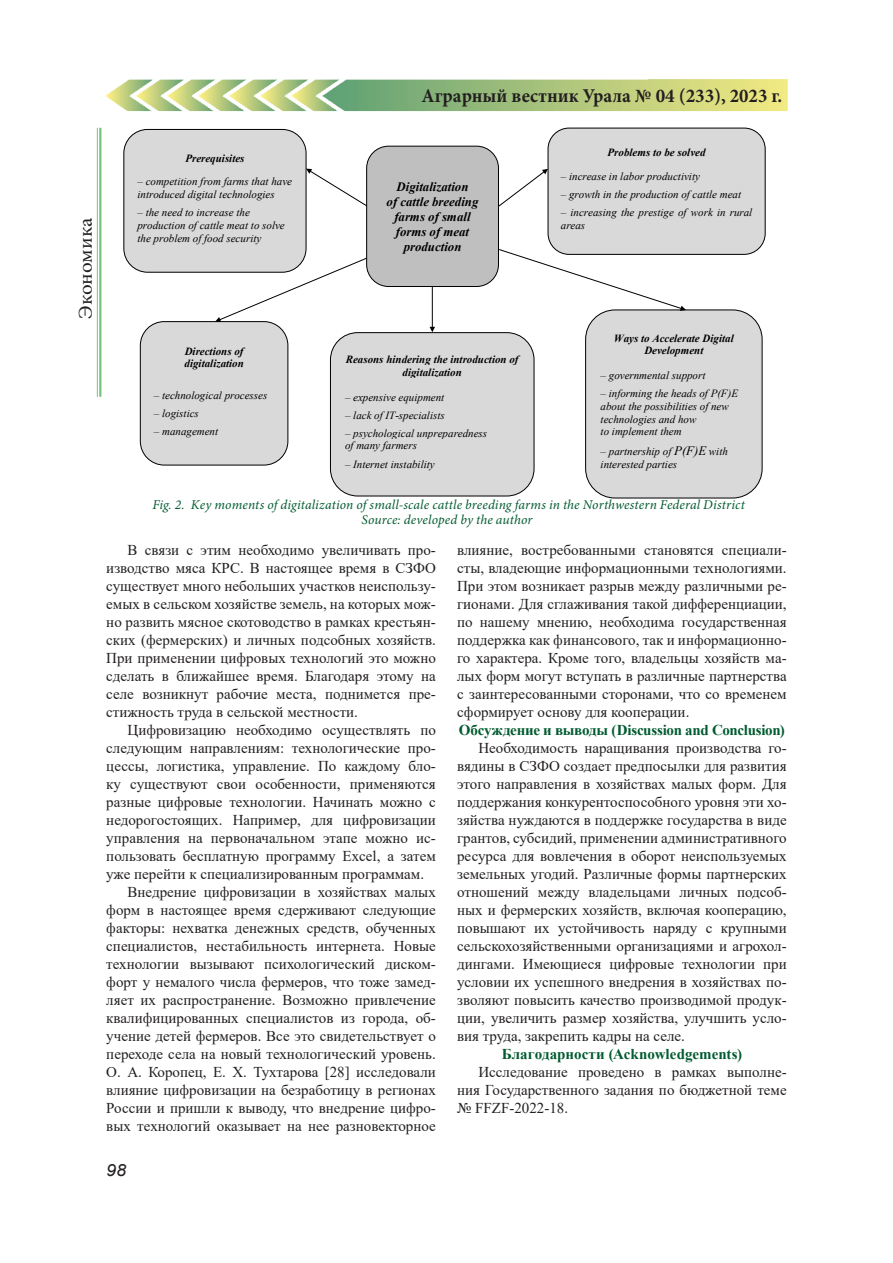
<style>
.page{position:relative;width:893px;height:1263px;background:#fff}
.page>*{position:absolute;margin:0;border:0;box-sizing:border-box;transform-origin:0 0}
.t1{font:700 19.5px "Minion Pro";color:#231f20;scale:.96 1}
.t2{font:19.5px "Minion Pro";letter-spacing:-.005em;color:#231f20;scale:1.08 1}
.t3{font:italic 16.8px "Arial";color:#231f20;scale:1.08 1}
.t4{font:15px/18px "Times New Roman";color:#231f20;text-align:justify}
.t5{font:700 15px "Times New Roman";letter-spacing:-.01em;color:#025b30}
.t6{font:italic 13.5px/15px "Minion Pro";letter-spacing:.01em;color:#025b30;text-align:center}
.t7{font:italic 700 12.9px/14.7px "Times New Roman";color:#000;text-align:center}
.t8{font:italic 10.95px/12.6px "Times New Roman";color:#000}
.t9{font:italic 700 10.95px/12.6px "Times New Roman";color:#000;text-align:center}
.s1{font-size:12.9px}
</style>
<div class="page">
<hr style="left:99px;top:128px;width:2px;height:269px;background:#40ae49">
<hr style="left:97px;top:128px;width:1px;height:269px;background:#40ae49">
<img style="left:106px;top:79px;width:682px;height:32px">
<div style="left:124px;top:129px;width:182px;height:143px;background:#d9d9d9;border-radius:24px"></div>
<div style="left:123px;top:129px;width:183px;height:144px;border:1px solid #000;border-radius:24px"></div>
<div style="left:140px;top:322px;width:148px;height:143px;background:#d9d9d9;border-radius:24px"></div>
<div style="left:140px;top:321px;width:148px;height:144px;border:1px solid #000;border-radius:24px"></div>
<div style="left:330px;top:333px;width:204px;height:163px;background:#d9d9d9;border-radius:27px"></div>
<div style="left:330px;top:332px;width:204px;height:164px;border:1px solid #000;border-radius:27px"></div>
<div style="left:548px;top:128px;width:217px;height:126px;background:#d9d9d9;border-radius:21px"></div>
<div style="left:548px;top:128px;width:218px;height:127px;border:1px solid #000;border-radius:21px"></div>
<svg style="left:306px;top:169px;width:60px;height:39px"></svg>
<svg style="left:215px;top:257px;width:154px;height:65px"></svg>
<svg style="left:499px;top:169px;width:49px;height:38px"></svg>
<div style="left:586px;top:310px;width:176px;height:188px;background:#d9d9d9;border-radius:29px"></div>
<div style="left:585px;top:309px;width:178px;height:189px;border:1px solid #000;border-radius:29px"></div>
<svg style="left:498px;top:248px;width:188px;height:63px"></svg>
<div style="left:367px;top:146px;width:131px;height:140px;background:#bfbfbf;border-radius:22px"></div>
<div style="left:366px;top:146px;width:133px;height:141px;border:1px solid #000;border-radius:22px"></div>
<hr style="left:432px;top:287px;width:1px;height:41px;background:#000">
<svg style="left:430px;top:327px;width:5px;height:5px"></svg>
<h1 class="t1" style="left:421px;top:82px;width:377px">Аграрный вестник Урала № 04 (233), 2023 г.</h1>
<h1 class="t2" style="left:72px;top:319px;width:95px;rotate:-90deg">Экономика</h1>
<p class="t9" style="left:185px;top:152px;width:61px">Prerequisites</p>
<p class="t8" style="left:137px;top:175px;width:156px">– competition from farms that have introduced digital technologies</p>
<p class="t8" style="left:137px;top:206px;width:149px">– the need to increase the production of cattle meat to solve the problem of food security</p>
<p class="t9" style="left:185px;top:344px;width:61px;text-align:left">Directions of digitalization</p>
<p class="t8" style="left:154px;top:388px;width:115px">– technological processes</p>
<p class="t8" style="left:154px;top:406px;width:46px">– logistics</p>
<p class="t8" style="left:154px;top:425px;width:66px">– management</p>
<p class="t7" style="left:387px;top:179px;width:93px">Digitalization<br>of cattle breeding farms of small forms of meat production</p>
<p class="t9" style="left:346px;top:353px;width:174px">Reasons hindering the introduction of digitalization</p>
<p class="t8" style="left:345px;top:390px;width:101px">– expensive equipment</p>
<p class="t8" style="left:345px;top:408px;width:101px">– lack of IT-specialists</p>
<p class="t8" style="left:345px;top:427px;width:144px">– psychological unpreparedness of many farmers</p>
<p class="t8" style="left:345px;top:458px;width:91px">– Internet instability</p>
<p class="t9" style="left:607px;top:146px;width:99px">Problems to be solved</p>
<p class="t8" style="left:561px;top:169px;width:141px">– increase in labor productivity</p>
<p class="t8" style="left:561px;top:187px;width:182px">– growth in the production of cattle meat</p>
<p class="t8" style="left:561px;top:205px;width:193px;line-height:13px">– increasing the prestige of work in rural areas</p>
<p class="t9" style="left:614px;top:331px;width:121px">Ways to Accelerate Digital<br>Development</p>
<p class="t8" style="left:601px;top:369px;width:106px">– governmental support</p>
<p class="t8" style="left:601px;top:387px;width:139px">– informing the heads of P(F)E about the possibilities of new technologies and how<br>to implement them</p>
<p class="t8" style="left:601px;top:445px;width:129px;line-height:13.4px">– partnership of <span class="s1">P(F)E</span> with interested parties</p>
<p class="t6" style="left:152px;top:497px;width:594px">Fig. 2. Key moments of digitalization of small-scale cattle breeding farms in the Northwestern Federal District<br>Source: developed by the author</p>
<p class="t4" style="left:106px;top:540px;width:331px;text-indent:21px">В связи с этим необходимо увеличивать про&shy;изводство мяса КРС. В настоящее время в СЗФО существует много небольших участков неиспользу&shy;емых в сельском хозяйстве земель, на которых мож&shy;но развить мясное скотоводство в рамках крестьян&shy;ских (фермерских) и личных подсобных хозяйств.<br>При применении цифровых технологий это можно сделать в ближайшее время. Благодаря этому на селе возникнут рабочие места, поднимется пре&shy;стижность труда в сельской местности.</p>
<p class="t4" style="left:128px;top:720px;width:310px">Цифровизацию необходимо осуществлять по</p>
<p class="t4" style="left:106px;top:738px;width:331px">следующим направлениям: технологические про-</p>
<p class="t4" style="left:106px;top:756px;width:331px">цессы, логистика, управление. По каждому бло-</p>
<p class="t4" style="left:106px;top:774px;width:331px">ку существуют свои особенности, применяются</p>
<p class="t4" style="left:106px;top:792px;width:331px">разные цифровые технологии. Начинать можно с</p>
<p class="t4" style="left:106px;top:810px;width:331px">недорогостоящих. Например, для цифровизации</p>
<p class="t4" style="left:106px;top:828px;width:331px">управления на первоначальном этапе можно ис-</p>
<p class="t4" style="left:106px;top:846px;width:331px">пользовать бесплатную программу Excel, а затем</p>
<p class="t4" style="left:106px;top:864px;width:319px">уже перейти к специализированным программам.</p>
<p class="t4" style="left:128px;top:882px;width:310px">Внедрение цифровизации в хозяйствах малых</p>
<p class="t4" style="left:106px;top:900px;width:331px">форм в настоящее время сдерживают следующие</p>
<p class="t4" style="left:106px;top:918px;width:331px">факторы: нехватка денежных средств, обученных</p>
<p class="t4" style="left:106px;top:936px;width:331px">специалистов, нестабильность интернета. Новые</p>
<p class="t4" style="left:106px;top:954px;width:331px">технологии вызывают психологический диском-</p>
<p class="t4" style="left:106px;top:972px;width:331px">форт у немалого числа фермеров, что тоже замед-</p>
<p class="t4" style="left:106px;top:990px;width:331px">ляет их распространение. Возможно привлечение</p>
<p class="t4" style="left:106px;top:1008px;width:331px">квалифицированных специалистов из города, об-</p>
<p class="t4" style="left:106px;top:1026px;width:331px">учение детей фермеров. Все это свидетельствует о</p>
<p class="t4" style="left:106px;top:1044px;width:331px">переходе села на новый технологический уровень.</p>
<p class="t4" style="left:106px;top:1062px;width:331px">О. А. Коропец, Е. Х. Тухтарова [28] исследовали</p>
<p class="t4" style="left:106px;top:1080px;width:331px">влияние цифровизации на безработицу в регионах</p>
<p class="t4" style="left:106px;top:1098px;width:331px">России и пришли к выводу, что внедрение цифро-</p>
<p class="t4" style="left:106px;top:1116px;width:331px">вых технологий оказывает на нее разновекторное</p>
<p class="t3" style="left:106px;top:1159px;width:20px">98</p>
<p class="t4" style="left:457px;top:540px;width:331px">влияние, востребованными становятся специали&shy;сты, владеющие информационными технологиями.<br>При этом возникает разрыв между различными ре&shy;гионами. Для сглаживания такой дифференциации, по нашему мнению, необходима государственная поддержка как финансового, так и информационно&shy;го характера. Кроме того, владельцы хозяйств ма&shy;лых форм могут вступать в различные партнерства с заинтересованными сторонами, что со временем сформирует основу для кооперации.</p>
<p class="t5" style="left:459px;top:719px;width:327px">Обсуждение и выводы (Discussion and Conclusion)</p>
<p class="t4" style="left:457px;top:738px;width:331px;text-indent:21px">Необходимость наращивания производства го&shy;вядины в СЗФО создает предпосылки для развития этого направления в хозяйствах малых форм. Для поддержания конкурентоспособного уровня эти хо&shy;зяйства нуждаются в поддержке государства в виде грантов, субсидий, применении административного ресурса для вовлечения в оборот неиспользуемых земельных угодий. Различные формы партнерских отношений между владельцами личных подсоб&shy;ных и фермерских хозяйств, включая кооперацию, повышают их устойчивость наряду с крупными сельскохозяйственными организациями и агрохол&shy;дингами. Имеющиеся цифровые технологии при условии их успешного внедрения в хозяйствах по&shy;зволяют повысить качество производимой продук&shy;ции, увеличить размер хозяйства, улучшить усло&shy;вия труда, закрепить кадры на селе.</p>
<p class="t5" style="left:502px;top:1043px;width:242px">Благодарности (Acknowledgements)</p>
<p class="t4" style="left:457px;top:1062px;width:331px;text-indent:21px">Исследование проведено в рамках выполне&shy;ния Государственного задания по бюджетной теме № FFZF-2022-18.</p>
</div>
